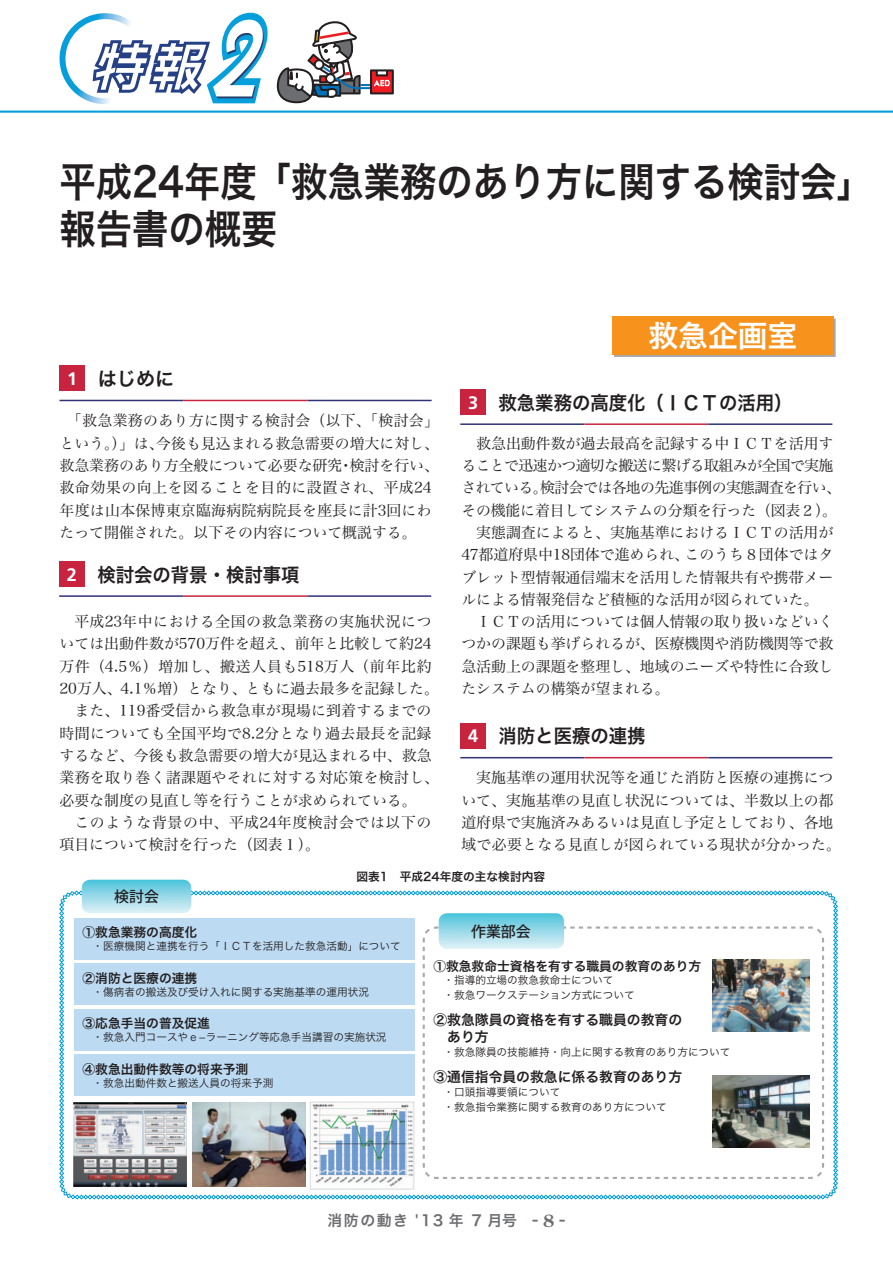
<style>
.page{position:relative;width:893px;height:1263px;background:#fff}
.page>*{position:absolute;margin:0;border:0;box-sizing:border-box;transform-origin:0 0}
.t1{font:40.35px/46.8px "Hira Kaku Pro N W6";color:#231f20;scale:.9 1}
.t2{font:29.7px "Hira Kaku Pro N W6";color:#fff}
.t3{font:19.2px "Hira Kaku Pro N W6";color:#231f20;scale:.96 1}
.t4{font:19.2px "Hira Kaku Pro N W6";color:#231f20}
.t5{font:14.85px/22.4px "Hira Min Pro N W3";color:#231f20}
.t6{font:14.85px "Hira Min Pro N W3";letter-spacing:-.04em;color:#231f20}
.t7{font:14.85px "Hira Min Pro N W3";letter-spacing:.05em;color:#231f20}
.t8{font:14.85px "Hira Min Pro N W3";letter-spacing:.025em;color:#231f20}
.t9{font:14.85px "Hira Min Pro N W3";letter-spacing:.02em;color:#231f20}
.t10{font:14.85px "Hira Min Pro N W3";letter-spacing:.04em;color:#231f20}
.t11{font:14.85px "Hira Min Pro N W3";letter-spacing:.045em;color:#231f20}
.t12{font:14.85px "Hira Kaku Pro W6";letter-spacing:.1em;color:#6c6d70}
.t13{font:500 14.85px "Koz Go Std";color:#231f20}
.t14{font:13.8px/17px "Hira Kaku Pro N W6";color:#231f20}
.t15{font:12.75px "Hira Kaku Pro N W6";color:#231f20}
.t16{font:11.7px "Hira Kaku Pro N W6";color:#231f20}
.t17{font:10.65px/14.9px "Hira Kaku Pro N W3";color:#231f20}
.s1{font-family:"Frutiger";font-weight:700;font-size:18px;color:#fff}
.s2{font-family:"Century Old Style Std";font-weight:700;font-size:16.95px}
</style>
<div class="page">
<div style="left:614px;top:318px;width:222px;height:39px;background:#a8a9ad"></div>
<div style="left:612px;top:316px;width:221px;height:39px;background:#f7931d"></div>
<hr style="left:60px;top:400px;width:124px;height:1px;background:#303276">
<hr style="left:184px;top:400px;width:124px;height:1px;background:#c8233f">
<hr style="left:308px;top:400px;width:124px;height:1px;background:#303276">
<div style="left:60px;top:366px;width:25px;height:25px;background:#c8233f"></div>
<hr style="left:59px;top:595px;width:124px;height:2px;background:#303276">
<hr style="left:183px;top:595px;width:124px;height:2px;background:#c8233f">
<hr style="left:307px;top:595px;width:124px;height:2px;background:#303276">
<div style="left:59px;top:561px;width:26px;height:26px;background:#c8233f"></div>
<hr style="left:460px;top:423px;width:124px;height:2px;background:#303276">
<hr style="left:584px;top:423px;width:124px;height:2px;background:#c8233f">
<hr style="left:708px;top:423px;width:124px;height:2px;background:#303276">
<div style="left:460px;top:389px;width:26px;height:26px;background:#c8233f"></div>
<hr style="left:460px;top:757px;width:124px;height:1px;background:#303276">
<hr style="left:584px;top:757px;width:124px;height:1px;background:#c8233f">
<hr style="left:708px;top:757px;width:124px;height:1px;background:#303276">
<div style="left:460px;top:723px;width:26px;height:25px;background:#c8233f"></div>
<svg style="left:60px;top:13px;width:208px;height:91px"></svg>
<svg style="left:59px;top:880px;width:779px;height:319px"></svg>
<div style="left:74px;top:918px;width:340px;height:41px;background:#bcdaf2"></div>
<div style="left:74px;top:1009px;width:340px;height:41px;background:#bcdaf2"></div>
<div style="left:74px;top:963px;width:340px;height:42px;background:#bcdaf2"></div>
<div style="left:74px;top:1055px;width:340px;height:41px;background:#bcdaf2"></div>
<img style="left:74px;top:1102px;width:113px;height:84px">
<img style="left:713px;top:959px;width:96px;height:72px">
<img style="left:713px;top:1075px;width:96px;height:72px">
<img style="left:193px;top:1102px;width:112px;height:84px">
<img style="left:309px;top:1101px;width:105px;height:89px">
<svg style="left:277px;top:21px;width:117px;height:82px"></svg>
<hr style="left:0;top:111px;width:893px;height:2px;background:#069edb">
<h1 class="t1" style="left:60px;top:157px;width:905px">平成24年度「救急業務のあり方に関する検討会」報告書の概要</h1>
<p class="t4" style="left:67px;top:361px;width:109px"><span class="s1">1</span> はじめに</p>
<p class="t5" style="left:60px;top:408px;width:381px;text-indent:7px">「救急業務のあり方に関する検討会（以下、「検討会」という。）」は、今後も見込まれる救急需要の増大に対し、救急業務のあり方全般について必要な研究・検討を行い、救命効果の向上を図ることを目的に設置され、平成24年度は山本保博東京臨海病院病院長を座長に計3回にわたって開催された。以下その内容について概説する。</p>
<p class="t3" style="left:67px;top:557px;width:244px"><span class="s1">2</span> 検討会の背景・検討事項</p>
<p class="t10" style="left:74px;top:609px;width:359px">平成23年中における全国の救急業務の実施状況につ</p>
<p class="t5" style="left:60px;top:631px;width:374px">いては出動件数が570万件を超え、前年と比較して約24</p>
<p class="t7" style="left:60px;top:653px;width:374px">万件（4.5％）増加し、搬送人員も518万人（前年比約</p>
<p class="t5" style="left:60px;top:676px;width:381px">20万人、4.1％増）となり、ともに過去最多を記録した。</p>
<p class="t5" style="left:74px;top:698px;width:359px">また、119番受信から救急車が現場に到着するまでの</p>
<p class="t8" style="left:60px;top:720px;width:373px">時間についても全国平均で8.2分となり過去最長を記録</p>
<p class="t5" style="left:60px;top:743px;width:374px">するなど、今後も救急需要の増大が見込まれる中、救急</p>
<p class="t9" style="left:60px;top:765px;width:381px">業務を取り巻く諸課題やそれに対する対応策を検討し、</p>
<p class="t5" style="left:60px;top:788px;width:359px">必要な制度の見直し等を行うことが求められている。</p>
<p class="t11" style="left:74px;top:810px;width:359px">このような背景の中、平成24年度検討会では以下の</p>
<p class="t5" style="left:60px;top:832px;width:262px">項目について検討を行った（図表１）。</p>
<h2 class="t2" style="left:648px;top:309px;width:150px">救急企画室</h2>
<p class="t3" style="left:468px;top:385px;width:339px"><span class="s1">3</span> 救急業務の高度化（ＩＣＴの活用）</p>
<p class="t5" style="left:476px;top:430px;width:359px">救急出動件数が過去最高を記録する中ＩＣＴを活用す</p>
<p class="t6" style="left:461px;top:453px;width:374px">ることで迅速かつ適切な搬送に繋げる取組みが全国で実施</p>
<p class="t6" style="left:461px;top:475px;width:381px">されている。検討会では各地の先進事例の実態調査を行い、</p>
<p class="t5" style="left:461px;top:497px;width:377px">その機能に着目してシステムの分類を行った（図表２）。</p>
<p class="t5" style="left:476px;top:520px;width:359px">実態調査によると、実施基準におけるＩＣＴの活用が</p>
<p class="t5" style="left:461px;top:542px;width:373px">47都道府県中18団体で進められ、このうち８団体ではタ</p>
<p class="t5" style="left:461px;top:564px;width:374px">ブレット型情報通信端末を活用した情報共有や携帯メー</p>
<p class="t5" style="left:461px;top:587px;width:359px">ルによる情報発信など積極的な活用が図られていた。</p>
<p class="t5" style="left:476px;top:609px;width:359px">ＩＣＴの活用については個人情報の取り扱いなどいく</p>
<p class="t5" style="left:461px;top:631px;width:374px">つかの課題も挙げられるが、医療機関や消防機関等で救</p>
<p class="t5" style="left:461px;top:654px;width:374px">急活動上の課題を整理し、地域のニーズや特性に合致し</p>
<p class="t5" style="left:461px;top:676px;width:210px">たシステムの構築が望まれる。</p>
<p class="t3" style="left:468px;top:718px;width:186px"><span class="s1">4</span> 消防と医療の連携</p>
<p class="t5" style="left:461px;top:765px;width:381px;text-align:center">実施基準の運用状況等を通じた消防と医療の連携につ<br>いて、実施基準の見直し状況については、半数以上の都道府県で実施済みあるいは見直し予定としており、各地域で必要となる見直しが図られている現状が分かった。</p>
<p class="t13" style="left:114px;top:887px;width:46px">検討会</p>
<p class="t16" style="left:356px;top:866px;width:190px">図表1　平成24年度の主な検討内容</p>
<p class="t15" style="left:82px;top:921px;width:116px">①救急業務の高度化</p>
<p class="t17" style="left:93px;top:938px;width:310px">・医療機関と連携を行う「ＩＣＴを活用した救急活動」について</p>
<p class="t15" style="left:82px;top:966px;width:116px">②消防と医療の連携</p>
<p class="t17" style="left:93px;top:983px;width:278px">・傷病者の搬送及び受け入れに関する実施基準の運用状況</p>
<p class="t15" style="left:82px;top:1012px;width:129px">③応急手当の普及促進</p>
<p class="t17" style="left:93px;top:1029px;width:295px">・救急入門コースやｅ−ラーニング等応急手当講習の実施状況</p>
<p class="t15" style="left:82px;top:1057px;width:167px">④救急出動件数等の将来予測</p>
<p class="t17" style="left:93px;top:1075px;width:182px">・救急出動件数と搬送人員の将来予測</p>
<p class="t13" style="left:471px;top:922px;width:61px">作業部会</p>
<p class="t15" style="left:433px;top:954px;width:269px">①救急救命士資格を有する職員の教育のあり方</p>
<p class="t17" style="left:443px;top:971px;width:193px">・指導的立場の救急救命士について<br>・救急ワークステーション方式について</p>
<p class="t14" style="left:433px;top:1010px;width:250px">②救急隊員の資格を有する職員の教育の　あり方</p>
<p class="t17" style="left:443px;top:1044px;width:289px">・救急隊員の技能維持・向上に関する教育のあり方について</p>
<p class="t14" style="left:433px;top:1068px;width:250px">③通信指令員の救急に係る教育のあり方</p>
<p class="t17" style="left:443px;top:1084px;width:225px">・口頭指導要領について<br>・救急指令業務に関する教育のあり方について</p>
<p class="t12" style="left:328px;top:1207px;width:239px">消防の動き '13 年 7 月号 - <span class="s2">8</span> -</p>
</div>
